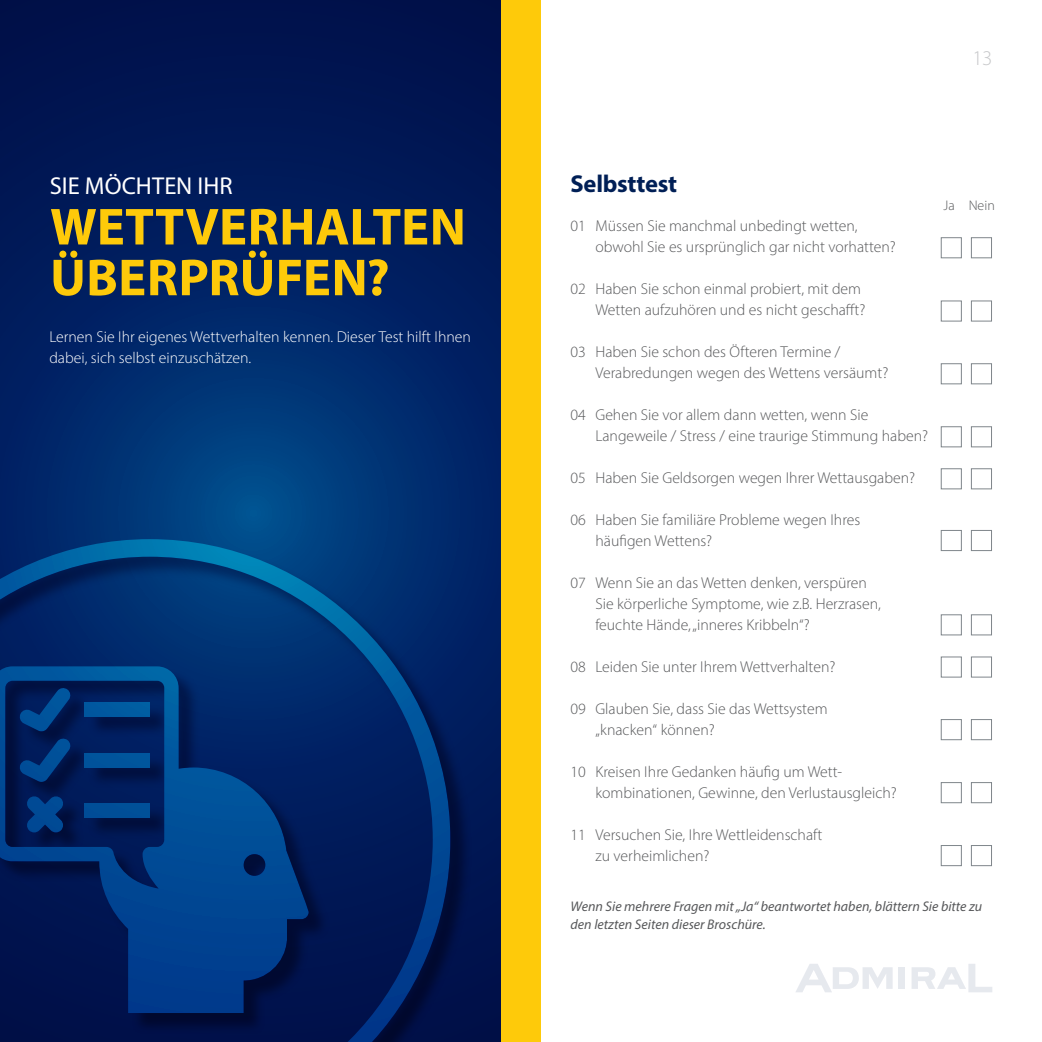
<style>
.page{position:relative;width:1042px;height:1042px;background:#fff}
.page>*{position:absolute;margin:0;border:0;box-sizing:border-box;transform-origin:0 0}
.t1{font:700 52.5px/50.8px "Myriad Pro";letter-spacing:.005em;color:#feca0a}
.t2{font:24.5px "Myriad Pro";letter-spacing:.005em;color:#fff}
.erste_Zeile_Grundlin{font:700 24.5px "Myriad Pro";letter-spacing:-.01em;color:#001f56}
.t3{font:300 21px "Myriad Pro";color:#c7c8ca}
.t4{font:300 15.75px/21px "Myriad Pro";color:#57585a}
.erste_Zeile_Grundlin-2{font:300 15.75px/21px "Myriad Pro";color:#fff}
.erste_Zeile_Grundlin-3{font:italic 14px/17.5px "Myriad Pro";color:#57585a}
.t5{font:300 14px "Myriad Pro";color:#57585a}
</style>
<div class="page">
<div style="left:899px;top:967px;width:6px;height:22px;background:#e6e9ee"></div>
<svg style="left:796px;top:964px;width:96px;height:28px"></svg>
<svg style="left:911px;top:964px;width:81px;height:28px"></svg>
<svg style="left:0;top:0;width:501px;height:1042px;background:#002160"></svg>
<div style="left:501px;top:0;width:40px;height:1042px;background:#feca0a"></div>
<div style="left:0;top:542px;width:472px;height:500px;background:#231f20;opacity:.75"></div>
<svg style="left:0;top:539px;width:450px;height:503px;background:#002c6b"></svg>
<div style="left:0;top:669px;width:330px;height:366px;background:#231f20;opacity:.75"></div>
<svg style="left:0;top:666px;width:309px;height:347px;background:#002c6e"></svg>
<div style="left:85px;top:702px;width:65px;height:15px;background:#005ba0"></div>
<div style="left:85px;top:753px;width:65px;height:14px;background:#00549c"></div>
<div style="left:85px;top:803px;width:65px;height:15px;background:#004e97"></div>
<svg style="left:19px;top:687px;width:52px;height:44px;background:#002f6e"></svg>
<svg style="left:19px;top:737px;width:52px;height:45px;background:#002c6c"></svg>
<svg style="left:26px;top:795px;width:38px;height:37px"></svg>
<div style="left:941px;top:237px;width:21px;height:21px;border:1px solid #7f868b"></div>
<div style="left:971px;top:237px;width:21px;height:21px;border:1px solid #7f868b"></div>
<div style="left:941px;top:300px;width:21px;height:21px;border:1px solid #7f868b"></div>
<div style="left:971px;top:300px;width:21px;height:21px;border:1px solid #7f868b"></div>
<div style="left:941px;top:363px;width:21px;height:21px;border:1px solid #7f868b"></div>
<div style="left:971px;top:363px;width:21px;height:21px;border:1px solid #7f868b"></div>
<div style="left:941px;top:426px;width:21px;height:21px;border:1px solid #7f868b"></div>
<div style="left:971px;top:426px;width:21px;height:21px;border:1px solid #7f868b"></div>
<div style="left:941px;top:468px;width:21px;height:21px;border:1px solid #7f868b"></div>
<div style="left:971px;top:468px;width:21px;height:21px;border:1px solid #7f868b"></div>
<div style="left:941px;top:530px;width:21px;height:21px;border:1px solid #7f868b"></div>
<div style="left:971px;top:530px;width:21px;height:21px;border:1px solid #7f868b"></div>
<div style="left:941px;top:614px;width:21px;height:21px;border:1px solid #7f868b"></div>
<div style="left:971px;top:614px;width:21px;height:21px;border:1px solid #7f868b"></div>
<div style="left:941px;top:656px;width:21px;height:21px;border:1px solid #7f868b"></div>
<div style="left:971px;top:656px;width:21px;height:21px;border:1px solid #7f868b"></div>
<div style="left:941px;top:719px;width:21px;height:21px;border:1px solid #7f868b"></div>
<div style="left:971px;top:719px;width:21px;height:21px;border:1px solid #7f868b"></div>
<div style="left:941px;top:782px;width:21px;height:21px;border:1px solid #7f868b"></div>
<div style="left:971px;top:782px;width:21px;height:21px;border:1px solid #7f868b"></div>
<div style="left:941px;top:845px;width:21px;height:21px;border:1px solid #7f868b"></div>
<div style="left:971px;top:845px;width:21px;height:21px;border:1px solid #7f868b"></div>
<h3 class="t3" style="left:972px;top:46px;width:21px">13</h3>
<p class="t2" style="left:50px;top:170px;width:184px">SIE MÖCHTEN IHR</p>
<p class="t1" style="left:50px;top:200px;width:417px">WETTVERHALTEN<br>ÜBERPRÜFEN?</p>
<p class="t4" style="left:570px;top:215px;width:288px">01 Müssen Sie manchmal unbedingt wetten,</p>
<p class="erste_Zeile_Grundlin" style="left:570px;top:168px;width:108px">Selbsttest</p>
<p class="t4" style="left:595px;top:236px;width:302px">obwohl Sie es ursprünglich gar nicht vorhatten?</p>
<p class="t4" style="left:570px;top:278px;width:292px">02 Haben Sie schon einmal probiert, mit dem</p>
<p class="t4" style="left:595px;top:299px;width:272px">Wetten aufzuhören und es nicht geschafft?</p>
<p class="t4" style="left:570px;top:341px;width:271px">03 Haben Sie schon des Öfteren Termine /</p>
<p class="t4" style="left:595px;top:362px;width:294px">Verabredungen wegen des Wettens versäumt?</p>
<p class="t4" style="left:570px;top:404px;width:299px">04 Gehen Sie vor allem dann wetten, wenn Sie</p>
<p class="t4" style="left:595px;top:425px;width:334px">Langeweile / Stress / eine traurige Stimmung haben?</p>
<p class="t4" style="left:570px;top:467px;width:346px">05 Haben Sie Geldsorgen wegen Ihrer Wettausgaben?</p>
<p class="t4" style="left:595px;top:509px;width:266px;text-indent:-25px">06 Haben Sie familiäre Probleme wegen Ihres häufigen Wettens?</p>
<p class="t4" style="left:570px;top:572px;width:298px">07 Wenn Sie an das Wetten denken, verspü ren</p>
<p class="t4" style="left:595px;top:593px;width:287px">Sie körperliche Symptome, wie z.B. Herzrasen,</p>
<p class="t4" style="left:595px;top:614px;width:216px">feuchte Hände, „inneres Kribbeln“?</p>
<p class="t4" style="left:570px;top:656px;width:266px">08 Leiden Sie unter Ihrem Wettverhalten?</p>
<p class="t4" style="left:570px;top:698px;width:258px">09 Glauben Sie, dass Sie das Wettsystem</p>
<p class="t4" style="left:595px;top:719px;width:121px">„knacken“ können?</p>
<p class="t4" style="left:570px;top:761px;width:273px">10 Kreisen Ihre Gedanken häufig um Wett-</p>
<p class="t4" style="left:595px;top:782px;width:303px">kombinationen, Gewinne, den Verlustausgleich?</p>
<p class="t4" style="left:570px;top:824px;width:253px">11 Versuchen Sie, Ihre Wettleidenschaft</p>
<p class="t4" style="left:595px;top:845px;width:116px">zu verheimlichen?</p>
<p class="erste_Zeile_Grundlin-2" style="left:49px;top:326px;width:423px">Lernen Sie Ihr eigenes Wettverhalten kennen. Dieser Test hilft Ihnen dabei, sich selbst einzuschätzen.</p>
<p class="t5" style="left:943px;top:197px;width:13px">Ja</p>
<p class="t5" style="left:968px;top:197px;width:28px">Nein</p>
<p class="erste_Zeile_Grundlin-3" style="left:570px;top:897px;width:413px">Wenn Sie mehrere Fragen mit „Ja“ beantwortet haben, blättern Sie bitte zu den letzten Seiten dieser Broschüre.</p>
</div>
